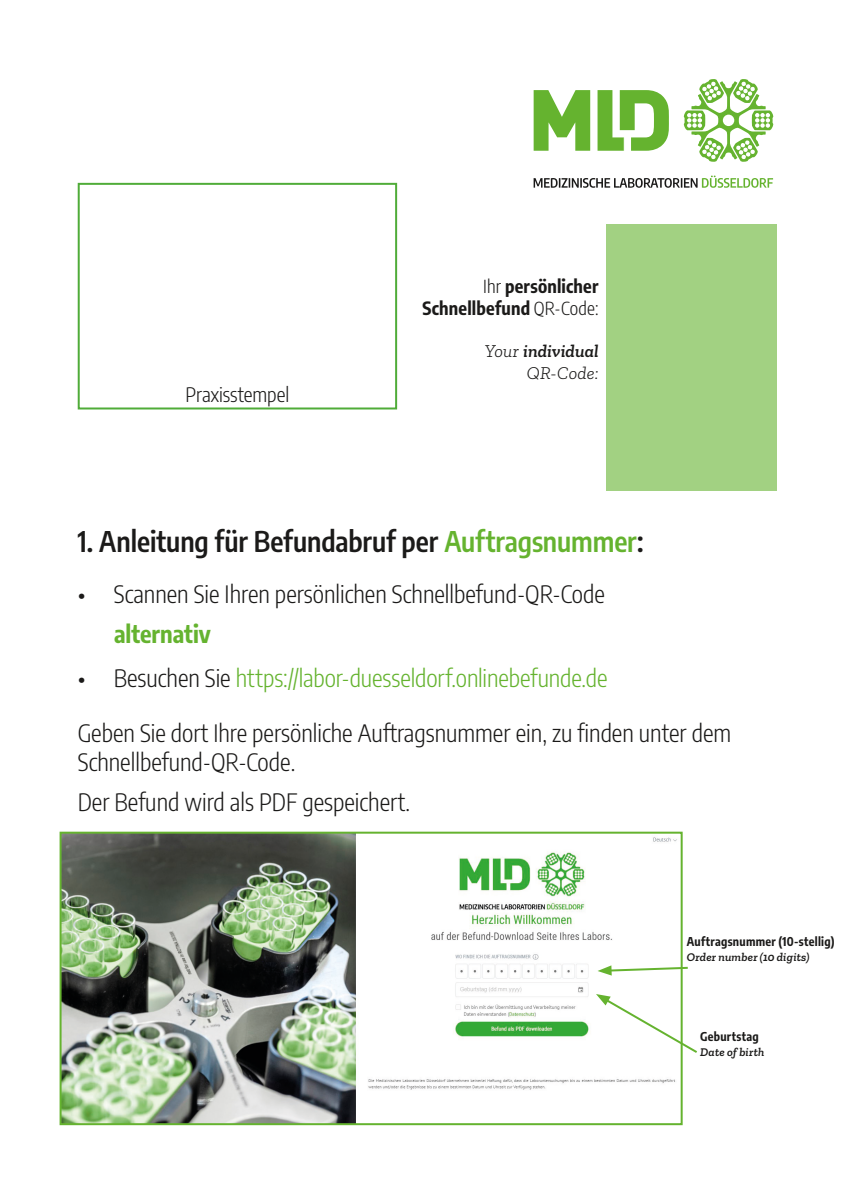
<style>
.page{position:relative;width:851px;height:1202px;background:#fff}
.page>*{position:absolute;margin:0;border:0;box-sizing:border-box;transform-origin:0 0}
.t1{font:600 28px "Encode Sans Condensed";letter-spacing:-.005em;color:#1b1a19}
.t2{font:300 24px/28.8px "Encode Sans Condensed";color:#1b1a19}
.t3{font:300 24px "Encode Sans Condensed";color:#65b32f}
.t4{font:700 24px "Encode Sans Condensed";color:#65b32f}
.t5{font:300 20px "Encode Sans Condensed";color:#1b1a19}
.Einf__Abs{font:700 18px/21.6px "Encode Sans Condensed";letter-spacing:.015em;color:#1b1a19;text-align:right}
.Einf__Abs-2{font:italic 600 18px "Zilla Slab";color:#1b1a19}
.Einf__Abs-3{font:italic 300 18px "Zilla Slab";letter-spacing:.005em;color:#1b1a19}
.Einf__Abs-4{font:700 12px "Encode Sans Condensed";letter-spacing:.025em;color:#1b1a19}
.Einf__Abs-5{font:italic 600 12px "Zilla Slab";letter-spacing:.015em;color:#1b1a19}
.s1{font-weight:300}
.s2{color:#65b32f}
.s3{color:#1b1a19}
</style>
<div class="page">
<img style="left:63px;top:835px;width:614px;height:287px">
<div style="left:60px;top:832px;width:622px;height:293px;border:2px solid #65b32f"></div>
<svg style="left:596px;top:994px;width:101px;height:61px"></svg>
<svg style="left:597px;top:965px;width:91px;height:11px"></svg>
<svg style="left:533px;top:176px;width:240px;height:12px"></svg>
<svg style="left:533px;top:90px;width:57px;height:61px"></svg>
<svg style="left:597px;top:90px;width:72px;height:61px"></svg>
<svg style="left:683px;top:79px;width:90px;height:83px"></svg>
<div style="left:605px;top:224px;width:171px;height:267px;background:#a2d182"></div>
<div style="left:78px;top:183px;width:319px;height:226px;border:2px solid #50ac39"></div>
<p class="Einf__Abs" style="left:422px;top:274px;width:177px"><span class="s1">Ihr</span> persönlicher<br>Schnellbefund <span class="s1">QR-Code:</span></p>
<p class="t5" style="left:185px;top:381px;width:105px">Praxisstempel</p>
<p class="Einf__Abs-2" style="left:484px;top:341px;width:115px"><span class="s1">Your</span> individual</p>
<p class="Einf__Abs-3" style="left:527px;top:363px;width:73px">QR-Code:</p>
<p class="t1" style="left:78px;top:521px;width:567px">1. Anleitung für Befundabruf per <span class="s2">Auftragsnummer</span>:</p>
<p class="t2" style="left:78px;top:579px;width:528px">• Scannen Sie Ihren persönlichen Schnellbefund-QR-Code</p>
<p class="t4" style="left:114px;top:616px;width:98px">alternativ</p>
<p class="t3" style="left:78px;top:661px;width:531px"><span class="s3">• Besuchen Sie</span> https://labor-duesseldorf.onlinebefunde.de</p>
<p class="t2" style="left:78px;top:718px;width:655px">Geben Sie dort Ihre persönliche Auftragsnummer ein, zu finden unter dem<br>Schnellbefund-QR-Code.</p>
<p class="t2" style="left:78px;top:787px;width:334px">Der Befund wird als PDF gespeichert.</p>
<p class="Einf__Abs-4" style="left:686px;top:933px;width:149px">Auftragsnummer (10-stellig)</p>
<p class="Einf__Abs-5" style="left:686px;top:950px;width:124px">Order number (10 digits)</p>
<p class="Einf__Abs-4" style="left:700px;top:1028px;width:60px">Geburtstag</p>
<p class="Einf__Abs-5" style="left:700px;top:1045px;width:66px">Date of birth</p>
</div>
